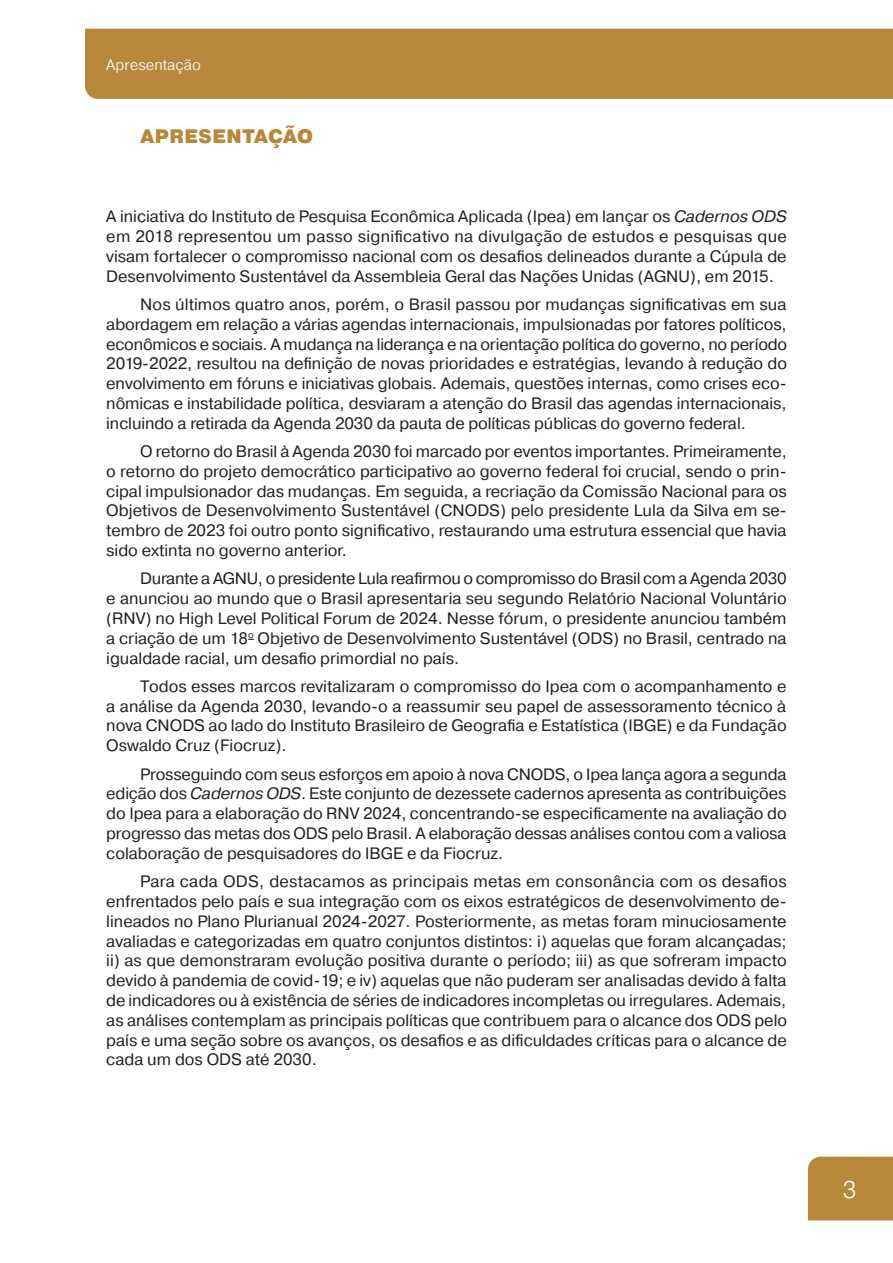
<style>
.page{position:relative;width:893px;height:1263px;background:#fff}
.page>*{position:absolute;margin:0;border:0;box-sizing:border-box;transform-origin:0 0}
.t1{font:300 24px "Pragmatica";color:#fff}
.Apresentação_Título{font:900 19.5px "Pragmatica";letter-spacing:.01em;color:#b7873a}
.t2{font:16.5px/19.8px "Pragmatica";color:#231f20;text-align:justify}
.t3{font:300 15px "Pragmatica";color:#fff}
.s1{font-style:italic}
</style>
<div class="page">
<div style="left:85px;top:29px;width:808px;height:70px;background:#b7873b"></div>
<div style="left:808px;top:1157px;width:85px;height:63px;background:#b7873a"></div>
<p class="t3" style="left:106px;top:55px;width:96px">Apresentação</p>
<p class="Apresentação_Título" style="left:140px;top:124px;width:174px">APRESENTAÇÃO</p>
<p class="t2" style="left:106px;top:207px;width:682px">A iniciativa do Instituto de Pesquisa Econômica Aplicada (Ipea) em lançar os <span class="s1">Cadernos ODS </span>em 2018 representou um passo significativo na divulgação de estudos e pesquisas que visam fortalecer o compromisso nacional com os desafios delineados durante a Cúpula de Desenvolvimento Sustentável da Assembleia Geral das Nações Unidas (AGNU), em 2015.</p>
<p class="t2" style="left:106px;top:295px;width:682px;text-indent:34px">Nos últimos quatro anos, porém, o Brasil passou por mudanças significativas em sua abordagem em relação a várias agendas internacionais, impulsionadas por fatores políticos, econômicos e sociais. A mudança na liderança e na orientação política do governo, no período 2019-2022, resultou na definição de novas prioridades e estratégias, levando à redução do envolvimento em fóruns e iniciativas globais. Ademais, questões internas, como crises eco&shy;nômicas e instabilidade política, desviaram a atenção do Brasil das agendas internacionais, incluindo a retirada da Agenda 2030 da pauta de políticas públicas do governo federal.</p>
<p class="t2" style="left:106px;top:442px;width:682px;text-indent:34px">O retorno do Brasil à Agenda 2030 foi marcado por eventos importantes. Primeiramente, o retorno do projeto democrático participativo ao governo federal foi crucial, sendo o prin&shy;cipal impulsionador das mudanças. Em seguida, a recriação da Comissão Nacional para os Objetivos de Desenvolvimento Sustentável (CNODS) pelo presidente Lula da Silva em se&shy;tembro de 2023 foi outro ponto significativo, restaurando uma estrutura essencial que havia sido extinta no governo anterior.</p>
<p class="t2" style="left:106px;top:569px;width:682px;text-indent:34px">Durante a AGNU, o presidente Lula reafirmou o compromisso do Brasil com a Agenda 2030 e anunciou ao mundo que o Brasil apresentaria seu segundo Relatório Nacional Voluntário (RNV) no High Level Political Forum de 2024. Nesse fórum, o presidente anunciou também a criação de um 18<sup>o</sup> Objetivo de Desenvolvimento Sustentável (ODS) no Brasil, centrado na igualdade racial, um desafio primordial no país.</p>
<p class="t2" style="left:106px;top:677px;width:682px;text-indent:34px">Todos esses marcos revitalizaram o compromisso do Ipea com o acompanhamento e a análise da Agenda 2030, levando-o a reassumir seu papel de assessoramento técnico à nova CNODS ao lado do Instituto Brasileiro de Geografia e Estatística (IBGE) e da Fundação Oswaldo Cruz (Fiocruz).</p>
<p class="t2" style="left:106px;top:764px;width:682px;text-indent:34px">Prosseguindo com seus esforços em apoio à nova CNODS, o Ipea lança agora a segunda edição dos <span class="s1">Cadernos ODS</span>. Este conjunto de dezessete cadernos apresenta as contribuições do Ipea para a elaboração do RNV 2024, concentrando-se especificamente na avaliação do progresso das metas dos ODS pelo Brasil. A elaboração dessas análises contou com a valiosa colaboração de pesquisadores do IBGE e da Fiocruz.</p>
<p class="t2" style="left:106px;top:872px;width:682px;text-indent:34px">Para cada ODS, destacamos as principais metas em consonância com os desafios enfrentados pelo país e sua integração com os eixos estratégicos de desenvolvimento de&shy;lineados no Plano Plurianual 2024-2027. Posteriormente, as metas foram minuciosamente avaliadas e categorizadas em quatro conjuntos distintos: i) aquelas que foram alcançadas; ii) as que demonstraram evolução positiva durante o período; iii) as que sofreram impacto devido à pandemia de covid-19; e iv) aquelas que não puderam ser analisadas devido à falta de indicadores ou à existência de séries de indicadores incompletas ou irregulares. Ademais, as análises contemplam as principais políticas que contribuem para o alcance dos ODS pelo país e uma seção sobre os avanços, os desafios e as dificuldades críticas para o alcance de cada um dos ODS até 2030.</p>
<h1 class="t1" style="left:843px;top:1174px;width:15px">3</h1>
</div>
